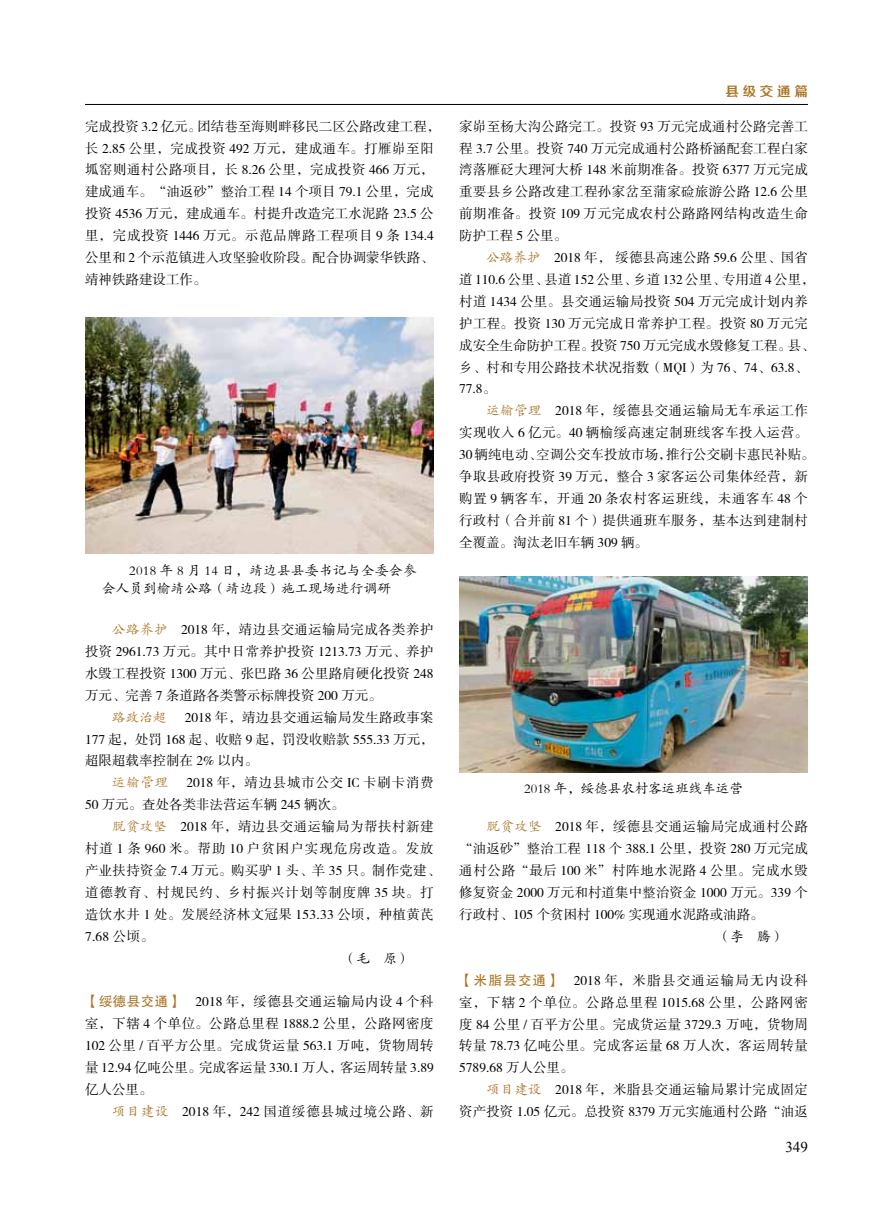
<style>
.page{position:relative;width:893px;height:1212px;background:#fff}
.page>*{position:absolute;margin:0;border:0;box-sizing:border-box;transform-origin:0 0}
.t1{font:15px "Times New Roman";color:#000}
.t2{font:13.5px/21.9px "FZSSK GBK1 0";letter-spacing:.005em;color:#000;text-align:justify}
.t3{font:13.5px/21.9px "FZSSK GBK1 0";letter-spacing:.03em;color:#000}
.t4{font:13.5px/18px "FZKTK GBK1 0";letter-spacing:.02em;color:#000}
.t5{font:13.5px "FZSSK GBK1 0";letter-spacing:.06em;color:#000}
.t6{font:13.5px "FZKTK GBK1 0";color:#000}
.t7{font:13.5px "FZZZHONGJW GB1 0";letter-spacing:.275em;color:#aa7322}
.s1{font-family:"FZKTK GBK1 0";color:#aa7322}
.s2{font-family:"FZHTK GBK1 0";color:#aa7322}
</style>
<div class="page">
<hr style="left:85px;top:104px;width:723px;height:1px;background:#000">
<img style="left:85px;top:318px;width:349px;height:235px">
<img style="left:459px;top:577px;width:349px;height:196px">
<p class="t2" style="left:85px;top:116px;width:357px;text-align:left">完成投资 3.2 亿元。团结巷至海则畔移民二区公路改建工程，长 2.85 公里，完成投资 492 万元，建成通车。打雁峁至阳坬窑则通村公路项目，长 8.26 公里，完成投资 466 万元，建成通车。“油返砂”整治工程 14 个项目 79.1 公里，完成投资 4536 万元，建成通车。村提升改造完工水泥路 23.5 公里，完成投资 1446 万元。示范品牌路工程项目 9 条 134.4公里和 2 个示范镇进入攻坚验收阶段。配合协调蒙华铁路、靖神铁路建设工作。</p>
<p class="t4" style="left:102px;top:561px;width:316px;text-indent:27px">2018 年 8 月 14 日，靖边县县委书记与全委会参会人员到榆靖公路（靖边段）施工现场进行调研</p>
<p class="t2" style="left:85px;top:619px;width:350px;text-indent:27px"><span class="s1">公路养护　</span>2018 年，靖边县交通运输局完成各类养护投资 2961.73 万元。其中日常养护投资 1213.73 万元、养护水毁工程投资 1300 万元、张巴路 36 公里路肩硬化投资 248万元、完善 7 条道路各类警示标牌投资 200 万元。</p>
<p class="t2" style="left:85px;top:707px;width:350px;text-indent:27px"><span class="s1">路政治超　</span> 2018 年，靖边县交通运输局发生路政事案177 起，处罚 168 起、收赔 9 起，罚没收赔款 555.33 万元，超限超载率控制在 2% 以内。</p>
<p class="t2" style="left:85px;top:772px;width:350px;text-indent:27px"><span class="s1">运输管理　</span> 2018 年，靖边县城市公交 IC 卡刷卡消费<br>50 万元。查处各类非法营运车辆 245 辆次。</p>
<p class="t3" style="left:85px;top:816px;width:357px;text-indent:27px"><span class="s1">脱贫攻坚　</span>2018 年，靖边县交通运输局为帮扶村新建村道 1 条 960 米。帮助 10 户贫困户实现危房改造。发放产业扶持资金 7.4 万元。购买驴 1 头、羊 35 只。制作党建、道德教育、村规民约、乡村振兴计划等制度牌 35 块。打造饮水井 1 处。发展经济林文冠果 153.33 公顷，种植黄芪<br>7.68 公顷。</p>
<p class="t4" style="left:343px;top:949px;width:69px">（毛　原）</p>
<p class="t2" style="left:85px;top:991px;width:350px"><span class="s2">【绥德县交通】　</span>2018 年，绥德县交通运输局内设 4 个科室，下辖 4 个单位。公路总里程 1888.2 公里，公路网密度102 公里 / 百平方公里。完成货运量 563.1 万吨，货物周转量 12.94 亿吨公里。完成客运量 330.1 万人，客运周转量 3.89亿人公里。</p>
<p class="t5" style="left:112px;top:1104px;width:323px"><span class="s1">项目建设　</span>2018 年，242 国道绥德县城过境公路、新</p>
<p class="t7" style="left:725px;top:84px;width:84px">县级交通篇</p>
<p class="t2" style="left:459px;top:116px;width:350px">家峁至杨大沟公路完工。投资 93 万元完成通村公路完善工程 3.7 公里。投资 740 万元完成通村公路桥涵配套工程白家湾落雁砭大理河大桥 148 米前期准备。投资 6377 万元完成重要县乡公路改建工程孙家岔至蒲家硷旅游公路 12.6 公里前期准备。投资 109 万元完成农村公路路网结构改造生命防护工程 5 公里。</p>
<p class="t2" style="left:459px;top:247px;width:357px;text-align:left;text-indent:27px"><span class="s1">公路养护　</span>2018 年，绥德县高速公路 59.6 公里、国省道 110.6 公里、县道 152 公里、乡道 132 公里、专用道 4 公里，村道 1434 公里。县交通运输局投资 504 万元完成计划内养护工程。投资 130 万元完成日常养护工程。投资 80 万元完成安全生命防护工程。投资 750 万元完成水毁修复工程。县、乡、村和专用公路技术状况指数（MQI）为 76、74、63.8、<br>77.8。</p>
<p class="t2" style="left:459px;top:400px;width:357px;text-align:left;text-indent:27px"><span class="s1">运输管理　</span>2018 年，绥德县交通运输局无车承运工作实现收入 6 亿元。40 辆榆绥高速定制班线客车投入运营。<br>30辆纯电动、空调公交车投放市场，推行公交刷卡惠民补贴。争取县政府投资 39 万元，整合 3 家客运公司集体经营，新购置 9 辆客车，开通 20 条农村客运班线，未通客车 48 个行政村（合并前 81 个）提供通班车服务，基本达到建制村全覆盖。淘汰老旧车辆 309 辆。</p>
<p class="t6" style="left:524px;top:781px;width:220px">2018 年，绥德县农村客运班线车运营</p>
<p class="t2" style="left:459px;top:816px;width:350px;text-indent:27px"><span class="s1">脱贫攻坚　</span>2018 年，绥德县交通运输局完成通村公路“油返砂”整治工程 118 个 388.1 公里，投资 280 万元完成通村公路“最后 100 米”村阵地水泥路 4 公里。完成水毁修复资金 2000 万元和村道集中整治资金 1000 万元。339 个行政村、105 个贫困村 100% 实现通水泥路或油路。</p>
<p class="t4" style="left:717px;top:927px;width:69px">（李　腾）</p>
<p class="t2" style="left:459px;top:970px;width:350px"><span class="s2">【米脂县交通】　</span>2018 年，米脂县交通运输局无内设科室，下辖 2 个单位。公路总里程 1015.68 公里，公路网密度 84 公里 / 百平方公里。完成货运量 3729.3 万吨，货物周转量 78.73 亿吨公里。完成客运量 68 万人次，客运周转量5789.68 万人公里。</p>
<p class="t2" style="left:459px;top:1079px;width:350px;text-align:right"><span class="s1">项目建设　</span>2018 年，米脂县交通运输局累计完成固定<br>资产投资 1.05 亿元。总投资 8379 万元实施通村公路“油返</p>
<p class="t1" style="left:785px;top:1137px;width:24px">349</p>
</div>
